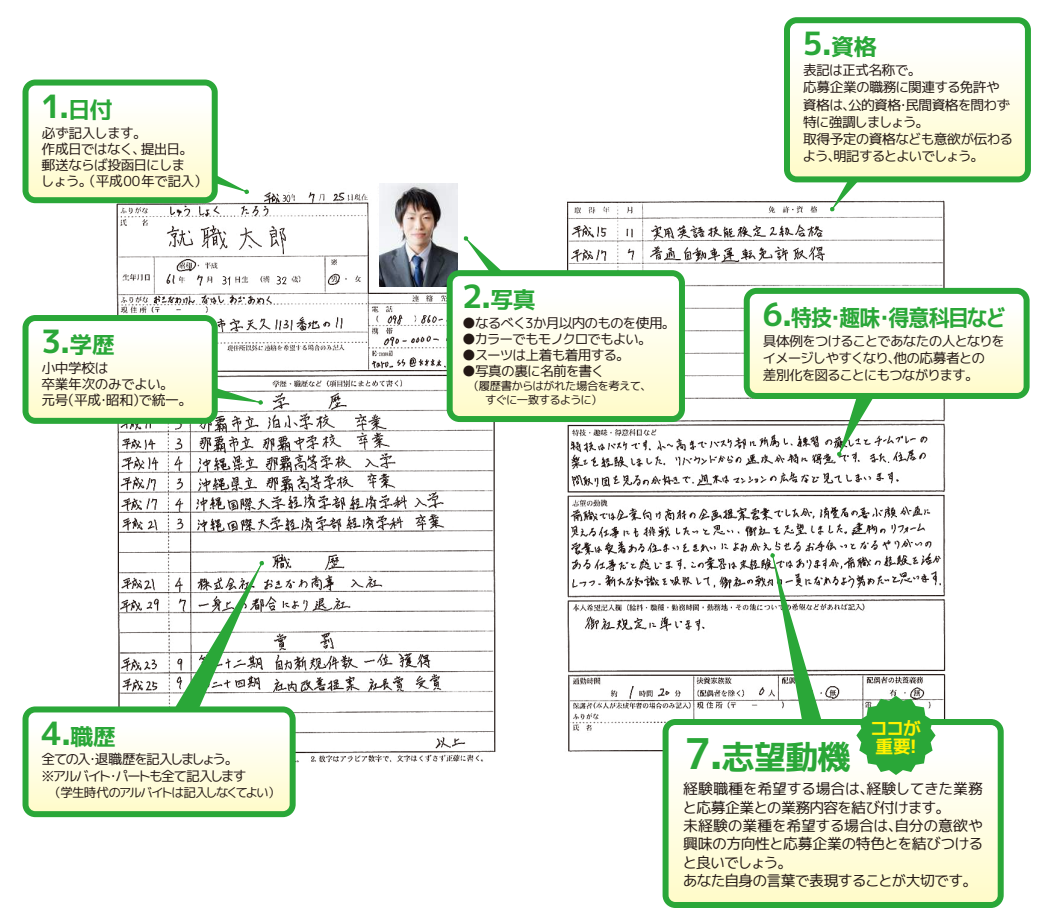
<style>
.page{position:relative;width:1050px;height:923px;background:#fff}
.page>*{position:absolute;margin:0;border:0;box-sizing:border-box;transform-origin:0 0}
.t1{font:33.15px "mplus 1 p bold";color:#2aa738}
.t2{font:31.95px "mplus 1 p bold";color:#2aa738}
.t3{font:22.8px "mplus 1 p bold";letter-spacing:-.04em;color:#2aa738;scale:.91 1}
.t4{font:18.3px/18.3px "mplus 1 p bold";color:#fff100}
.t5{font:14.85px/18.3px "mplus 1 p regular";letter-spacing:-.035em;color:#231815}
.t6{font:13.65px/17.1px "mplus 1 p regular";letter-spacing:-.065em;color:#231815}
.t7{font:13.65px/16px "mplus 1 p regular";letter-spacing:-.04em;color:#231815}
.t8{font:13.65px/16px "mplus 1 p regular";letter-spacing:-.15em;color:#231815}
.t9{font:13.65px/16px "mplus 1 p regular";letter-spacing:-.03em;color:#231815}
.t10{font:13.65px "mplus 1 p regular";letter-spacing:-.085em;color:#231815}
.t11{font:12.6px "mplus 1 p regular";letter-spacing:-.14em;color:#231815}
.t12{font:11.4px/13.6px "mplus 1 p regular";letter-spacing:-.06em;color:#231815}
.s1{font-size:22.8px}
.s2{font-size:31.95px}
.s3{font-size:42.3px}
</style>
<div class="page">
<img style="left:64px;top:183px;width:945px;height:630px">
<img style="left:379px;top:183px;width:78px;height:103px">
<svg style="left:281px;top:193px;width:10px;height:10px"></svg>
<svg style="left:274px;top:273px;width:14px;height:13px"></svg>
<svg style="left:219px;top:273px;width:13px;height:13px"></svg>
<svg style="left:23px;top:80px;width:226px;height:123px"></svg>
<svg style="left:23px;top:315px;width:240px;height:109px"></svg>
<svg style="left:447px;top:236px;width:238px;height:186px"></svg>
<svg style="left:787px;top:182px;width:234px;height:30px"></svg>
<svg style="left:784px;top:17px;width:247px;height:165px"></svg>
<svg style="left:744px;top:288px;width:286px;height:168px"></svg>
<svg style="left:770px;top:553px;width:79px;height:166px"></svg>
<svg style="left:663px;top:719px;width:341px;height:189px"></svg>
<svg style="left:856px;top:695px;width:80px;height:80px"></svg>
<svg style="left:23px;top:560px;width:273px;height:257px"></svg>
<h2 class="t2" style="left:41px;top:83px;width:73px">1.<span class="s1">日付</span></h2>
<p class="t7" style="left:41px;top:124px;width:168px">必ず記入します。<br>作成日ではなく、提出日。郵送ならば投函日にしま<br>しょう。（平成00年で記入）</p>
<h2 class="t2" style="left:41px;top:319px;width:75px">3.<span class="s1">学歴</span></h2>
<p class="t9" style="left:42px;top:360px;width:152px">小中学校は<br>卒業年次のみでよい。<br>元号（平成・昭和）で統一。</p>
<h2 class="t2" style="left:462px;top:274px;width:75px">2.<span class="s1">写真</span></h2>
<p class="t6" style="left:462px;top:314px;width:215px">●なるべく3か月以内のものを使用。</p>
<p class="t10" style="left:462px;top:329px;width:191px">●カラーでもモノクロでもよい。</p>
<p class="t6" style="left:462px;top:346px;width:169px">●スーツは上着も着用する。</p>
<p class="t6" style="left:462px;top:362px;width:144px">●写真の裏に名前を書く</p>
<p class="t12" style="left:463px;top:379px;width:191px">　（履歴書からはがれた場合を考えて、　　すぐに一致するように）</p>
<h2 class="t2" style="left:803px;top:21px;width:76px">5.<span class="s1">資格</span></h2>
<p class="t6" style="left:803px;top:62px;width:212px">表記は正式名称で。<br>応募企業の職務に関連する免許や資格は、公的資格・民間資格を問わず特に強調しましょう。<br>取得予定の資格なども意欲が伝わるよう、明記するとよいでしょう。</p>
<h3 class="t3" style="left:763px;top:301px;width:269px"><span class="s2">6.</span>特技・趣味・得意科目など</h3>
<p class="t6" style="left:763px;top:332px;width:244px">具体例をつけることであなたの人となりをイメージしやすくなり、他の応募者との<br>差別化を図ることにもつながります。</p>
<h2 class="t2" style="left:42px;top:710px;width:76px">4.<span class="s1">職歴</span></h2>
<h3 class="t4" style="left:870px;top:718px;width:53px">ココが重要!</h3>
<h1 class="t1" style="left:684px;top:732px;width:168px"><span class="s3">7.</span>志望動機</h1>
<p class="t5" style="left:683px;top:779px;width:302px">経験職種を希望する場合は、経験してきた業務と応募企業との業務内容を結び付けます。<br>未経験の業種を希望する場合は、自分の意欲や興味の方向性と応募企業の特色とを結びつけると良いでしょう。<br>あなた自身の言葉で表現することが大切です。</p>
<p class="t8" style="left:41px;top:751px;width:207px">全ての入・退職歴を記入しましょう。※アルバイト・パートも全て記入します</p>
<p class="t11" style="left:49px;top:783px;width:233px">（学生時代のアルバイトは記入しなくてよい）</p>
</div>
